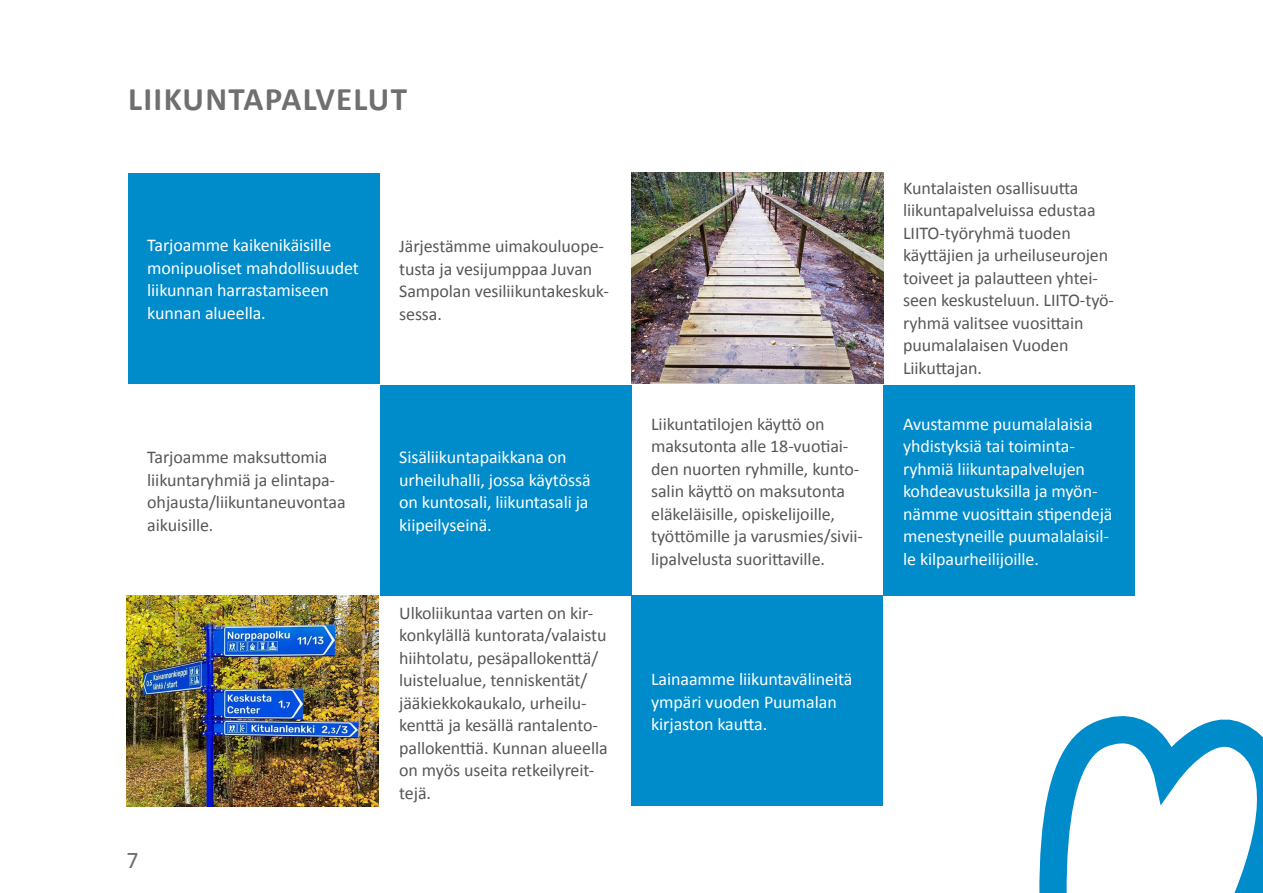
<style>
.page{position:relative;width:1263px;height:893px;background:#fff}
.page>*{position:absolute;margin:0;border:0;box-sizing:border-box;transform-origin:0 0}
.t1{font:700 33px "Calibri";letter-spacing:.04em;color:#706f6f}
.t2{font:24px "Calibri";color:#706f6f}
.t3{font:18px/22.5px "Calibri";letter-spacing:-.005em;color:#575756}
.t4{font:18px/22.5px "Calibri";letter-spacing:-.005em;color:#fff}
</style>
<div class="page">
<div style="left:128px;top:173px;width:251px;height:210px;background:#008bcb"></div>
<div style="left:379px;top:385px;width:252px;height:211px;background:#008bcb"></div>
<img style="left:126px;top:596px;width:252px;height:210px">
<div style="left:631px;top:596px;width:252px;height:210px;background:#008bcb"></div>
<div style="left:883px;top:385px;width:252px;height:211px;background:#008bcb"></div>
<svg style="left:1039px;top:716px;width:224px;height:177px"></svg>
<img style="left:631px;top:173px;width:252px;height:210px">
<h1 class="t1" style="left:128px;top:78px;width:280px">LIIKUNTAPALVELUT</h1>
<p class="t4" style="left:147px;top:234px;width:213px">Tarjoamme kaikenikäisille monipuoliset mahdollisuudet liikunnan harrastamiseen kunnan alueella.</p>
<p class="t3" style="left:399px;top:235px;width:211px">Järjestämme uimakouluope&shy;tusta ja vesijumppaa Juvan<br>Sampolan vesiliikuntakeskuk&shy;sessa.</p>
<p class="t3" style="left:147px;top:446px;width:200px">Tarjoamme maksuttomia liikuntaryhmiä ja elintapa&shy;ohjausta/liikuntaneuvontaa aikuisille.</p>
<h2 class="t2" style="left:126px;top:845px;width:14px">7</h2>
<p class="t4" style="left:399px;top:446px;width:193px">Sisäliikuntapaikkana on urheiluhalli, jossa käytössä on kuntosali, liikuntasali ja kiipeilyseinä.</p>
<p class="t3" style="left:399px;top:601px;width:210px">Ulkoliikuntaa varten on kir&shy;konkylällä kuntorata/valaistu hiihtolatu, pesäpallokenttä/ luistelualue, tenniskentät/ jääkiekkokaukalo, urheilu&shy;kenttä ja kesällä rantalento&shy;pallokenttiä. Kunnan alueella on myös useita retkeilyreit&shy;tejä.</p>
<p class="t3" style="left:651px;top:412px;width:213px">Liikuntatilojen käyttö on maksutonta alle 18-vuotiai&shy;den nuorten ryhmille, kunto&shy;salin käyttö on maksutonta eläkeläisille, opiskelijoille, työttömille ja varusmies/sivii&shy;lipalvelusta suorittaville.</p>
<p class="t3" style="left:903px;top:177px;width:212px">Kuntalaisten osallisuutta liikuntapalveluissa edustaa<br>LIITO-työryhmä tuoden käyttäjien ja urheiluseurojen toiveet ja palautteen yhtei&shy;seen keskusteluun. LIITO-työ&shy;ryhmä valitsee vuosittain puumalalaisen Vuoden<br>Liikuttajan.</p>
<p class="t4" style="left:903px;top:412px;width:211px">Avustamme puumalalaisia yhdistyksiä tai toiminta&shy;ryhmiä liikuntapalvelujen kohdeavustuksilla ja myön&shy;nämme vuosittain stipendejä menestyneille puumalalaisil&shy;le kilpaurheilijoille.</p>
<p class="t4" style="left:651px;top:668px;width:203px">Lainaamme liikuntavälineitä ympäri vuoden Puumalan kirjaston kautta.</p>
</div>
